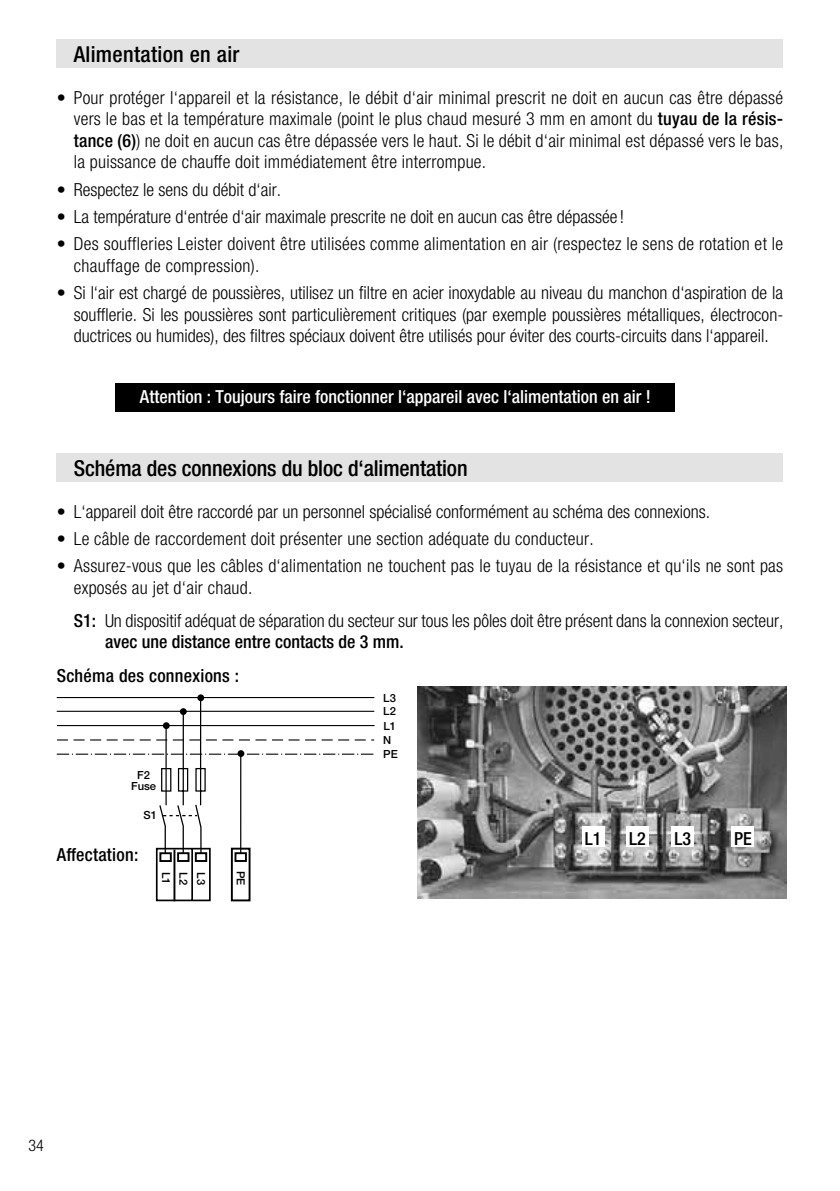
<style>
.page{position:relative;width:840px;height:1191px;background:#fff}
.page>*{position:absolute;margin:0;border:0;box-sizing:border-box;transform-origin:0 0}
.t1{font:500 condensed 22px "Helvetica Neue LTW1 G";letter-spacing:-.005em;color:#000}
.t2{font:500 condensed 22px "Helvetica Neue LTW1 G";letter-spacing:.015em;color:#000}
.t3{font:300 condensed 18px/21.6px "Helvetica Neue LTW1 G";letter-spacing:.015em;color:#000}
.t4{font:300 condensed 18px/21.6px "Helvetica Neue LTW1 G";letter-spacing:-.005em;color:#000}
.t5{font:500 condensed 18px "Helvetica Neue LTW1 G";color:#fff}
.t6{font:500 condensed 18px "Helvetica Neue LTW1 G";letter-spacing:.015em;color:#000}
.t7{font:300 condensed 16px "Helvetica Neue LTW1 G";color:#000}
.t8{font:500 11.2px/14px "Helvetica Neue";color:#000}
.s1{font-weight:500}
</style>
<div class="page">
<div style="left:57px;top:454px;width:725px;height:28px;background:#e3e3e3"></div>
<svg style="left:57px;top:696px;width:317px;height:206px"></svg>
<img style="left:417px;top:686px;width:368px;height:212px">
<div style="left:581px;top:826px;width:23px;height:21px;background:#fff"></div>
<div style="left:625px;top:826px;width:23px;height:21px;background:#fff"></div>
<div style="left:671px;top:826px;width:22px;height:21px;background:#fff"></div>
<div style="left:731px;top:826px;width:22px;height:21px;background:#fff"></div>
<div style="left:115px;top:383px;width:560px;height:28px;background:#000"></div>
<div style="left:57px;top:40px;width:725px;height:28px;background:#e3e3e3"></div>
<p class="t2" style="left:74px;top:46px;width:167px">Alimentation en air</p>
<p class="t3" style="left:74px;top:89px;width:710px;text-align:justify;text-indent:-17px">• Pour protéger l‘appareil et la résistance, le débit d‘air minimal prescrit ne doit en aucun cas être dépassé vers le bas et la température maximale (point le plus chaud mesuré 3 mm en amont du <span class="s1">tuyau de la résis&shy;tance (6)</span>) ne doit en aucun cas être dépassée vers le haut. Si le débit d‘air minimal est dépassé vers le bas, la puissance de chauffe doit immédiatement être interrompue.</p>
<p class="t3" style="left:57px;top:181px;width:226px">• Respectez le sens du débit d‘air.</p>
<p class="t3" style="left:57px;top:208px;width:568px">• La température d‘entrée d‘air maximale prescrite ne doit en aucun cas être dépassée !</p>
<p class="t3" style="left:74px;top:235px;width:710px;text-indent:-17px">• Des souffleries Leister doivent être utilisées comme alimentation en air (respectez le sens de rotation et le chauffage de compression).</p>
<p class="t3" style="left:74px;top:284px;width:710px;text-align:justify;text-indent:-17px">• Si l‘air est chargé de poussières, utilisez un filtre en acier inoxydable au niveau du manchon d‘aspiration de la soufflerie. Si les poussières sont particulièrement critiques (par exemple poussières métalliques, électrocon&shy;ductrices ou humides), des filtres spéciaux doivent être utilisés pour éviter des courts-circuits dans l‘appareil.</p>
<p class="t5" style="left:140px;top:390px;width:512px">Attention : Toujours faire fonctionner l‘appareil avec l‘alimentation en air !</p>
<p class="t1" style="left:74px;top:460px;width:395px">Schéma des connexions du bloc d‘alimentation</p>
<p class="t3" style="left:57px;top:502px;width:654px">• L‘appareil doit être raccordé par un personnel spécialisé conformément au schéma des connexions.</p>
<p class="t3" style="left:57px;top:530px;width:538px">• Le câble de raccordement doit présenter une section adéquate du conducteur.</p>
<p class="t3" style="left:74px;top:557px;width:710px;text-indent:-17px">• Assurez-vous que les câbles d‘alimentation ne touchent pas le tuyau de la résistance et qu‘ils ne sont pas exposés au jet d‘air chaud.</p>
<p class="t4" style="left:105px;top:612px;width:679px;text-indent:-31px"><span class="s1">S1:</span> Un dispositif adéquat de séparation du secteur sur tous les pôles doit être présent dans la connexion secteur, <span class="s1">avec une distance entre contacts de 3 mm.</span></p>
<p class="t6" style="left:57px;top:669px;width:184px">Schéma des connexions :</p>
<p class="t8" style="left:383px;top:720px;width:14px">L1<br>N</p>
<p class="t8" style="left:383px;top:691px;width:14px">L3</p>
<p class="t8" style="left:383px;top:705px;width:14px">L2</p>
<p class="t8" style="left:131px;top:770px;width:27px;line-height:11.2px;text-align:center">F2<br>Fuse</p>
<p class="t8" style="left:143px;top:809px;width:15px">S1</p>
<p class="t6" style="left:57px;top:848px;width:83px">Affectation:</p>
<p class="t8" style="left:172px;top:871px;width:14px;rotate:90deg">L1</p>
<p class="t8" style="left:189px;top:871px;width:15px;rotate:90deg">L2</p>
<p class="t8" style="left:207px;top:871px;width:15px;rotate:90deg">L3</p>
<p class="t8" style="left:247px;top:871px;width:16px;rotate:90deg">PE</p>
<p class="t8" style="left:383px;top:748px;width:16px">PE</p>
<p class="t6" style="left:584px;top:832px;width:18px">L1</p>
<p class="t6" style="left:628px;top:832px;width:18px">L2</p>
<p class="t6" style="left:674px;top:832px;width:18px">L3</p>
<p class="t6" style="left:733px;top:832px;width:19px">PE</p>
<p class="t7" style="left:28px;top:1140px;width:17px">34</p>
</div>
